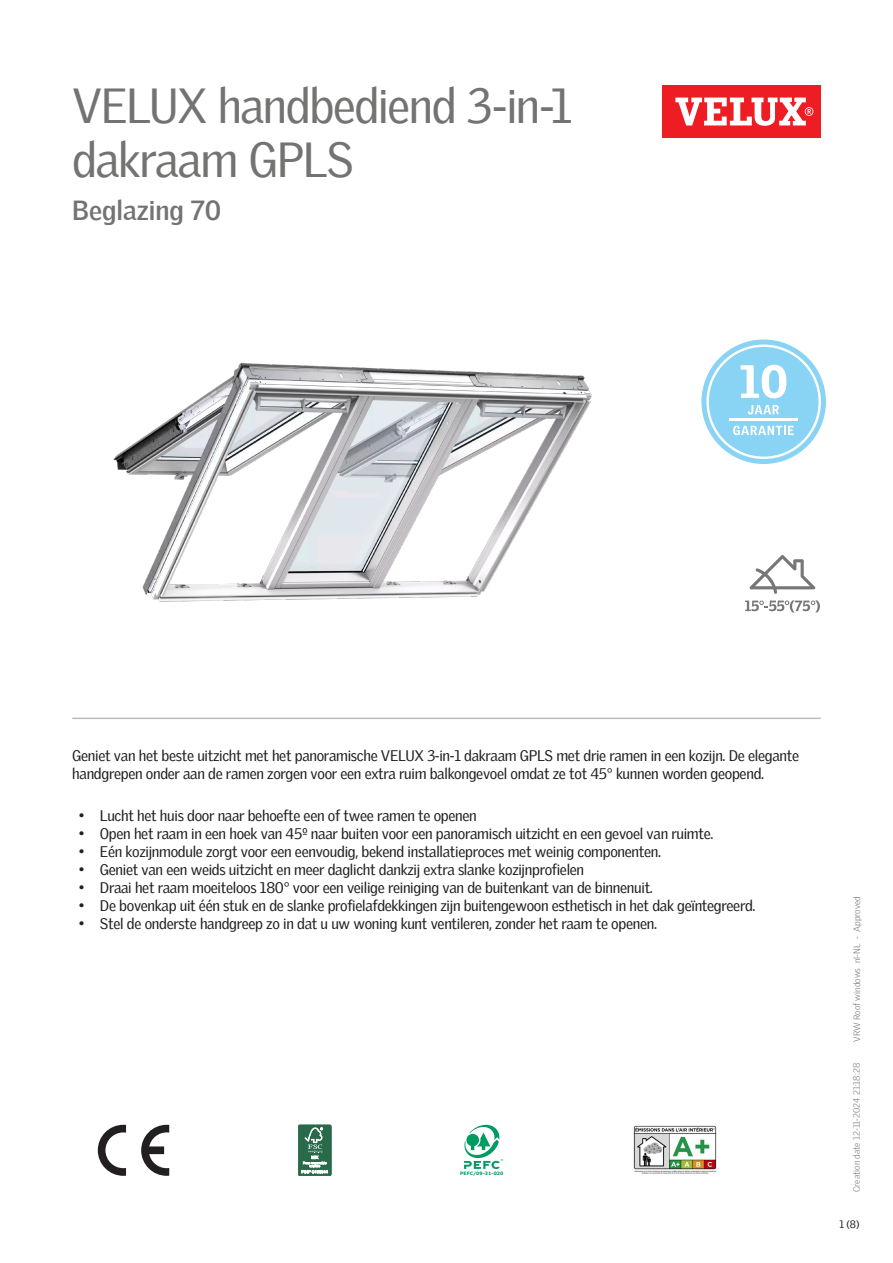
<style>
.page{position:relative;width:893px;height:1263px;background:#fff}
.page>*{position:absolute;margin:0;border:0;box-sizing:border-box;transform-origin:0 0}
.Headline{font:48px/54px "Velux Gothic";letter-spacing:-.03em;color:#737371}
.t1{font:700 27px "Velux Gothic";color:#737371}
.Body_Regular{font:15px/18px "Velux Gothic";letter-spacing:-.02em;color:#231f20}
.t2{font:10.5px "Velux Gothic";color:#231f20}
.t3{font:300 9px "Velux Gothic";color:#7c7e81}
.t4{font:700 4.65px "Verdana";color:#009b61}
</style>
<div class="page">
<div style="left:662px;top:85px;width:159px;height:53px;background:#ee1d23"></div>
<svg style="left:675px;top:98px;width:138px;height:28px"></svg>
<hr style="left:72px;top:717px;width:749px;height:2px;background:#bcbdbb">
<svg style="left:749px;top:555px;width:66px;height:39px"></svg>
<svg style="left:745px;top:600px;width:75px;height:12px"></svg>
<svg style="left:141px;top:1125px;width:28px;height:51px"></svg>
<svg style="left:98px;top:1125px;width:28px;height:51px"></svg>
<svg style="left:298px;top:1125px;width:33px;height:51px"></svg>
<div style="left:298px;top:1125px;width:33px;height:51px;border:1px solid #286a4a;border-radius:2px"></div>
<svg style="left:302px;top:1127px;width:26px;height:46px"></svg>
<svg style="left:464px;top:1125px;width:39px;height:44px"></svg>
<img style="left:633px;top:1125px;width:84px;height:49px">
<svg style="left:701px;top:339px;width:125px;height:125px"></svg>
<img style="left:113px;top:363px;width:479px;height:239px">
<p class="Headline" style="left:72px;top:74px;width:502px">VELUX handbediend 3-in-1 dakraam GPLS</p>
<p class="t1" style="left:72px;top:190px;width:151px">Beglazing 70</p>
<p class="Body_Regular" style="left:72px;top:745px;width:728px">Geniet van het beste uitzicht met het panoramische VELUX 3-in-1 dakraam GPLS met drie ramen in een kozijn. De elegante handgrepen onder aan de ramen zorgen voor een extra ruim balkongevoel omdat ze tot 45° kunnen worden geopend.</p>
<p class="Body_Regular" style="left:79px;top:805px;width:400px">• Lucht het huis door naar behoefte een of twee ramen te openen</p>
<p class="Body_Regular" style="left:79px;top:823px;width:636px">• Open het raam in een hoek van 45º naar buiten voor een panoramisch uitzicht en een gevoel van ruimte.</p>
<p class="Body_Regular" style="left:79px;top:841px;width:584px">• Eén kozijnmodule zorgt voor een eenvoudig, bekend installatieproces met weinig componenten.</p>
<p class="Body_Regular" style="left:79px;top:859px;width:507px">• Geniet van een weids uitzicht en meer daglicht dankzij extra slanke kozijnprofielen</p>
<p class="Body_Regular" style="left:79px;top:877px;width:576px">• Draai het raam moeiteloos 180° voor een veilige reiniging van de buitenkant van de binnenuit.</p>
<p class="Body_Regular" style="left:79px;top:895px;width:678px">• De bovenkap uit één stuk en de slanke profielafdekkingen zijn buitengewoon esthetisch in het dak geïntegreerd.</p>
<p class="Body_Regular" style="left:79px;top:913px;width:580px">• Stel de onderste handgreep zo in dat u uw woning kunt ventileren, zonder het raam te openen.</p>
<p class="t4" style="left:460px;top:1170px;width:45px">PEFC/09-31-020</p>
<p class="t3" style="left:850px;top:1042px;width:147px;rotate:-90deg">VRW Roof windows nl-NL - Approved</p>
<p class="t3" style="left:850px;top:1192px;width:130px;rotate:-90deg">Creation date 12-11-2024 21:18:28</p>
<p class="t2" style="left:839px;top:1216px;width:22px">1 (8)</p>
</div>
